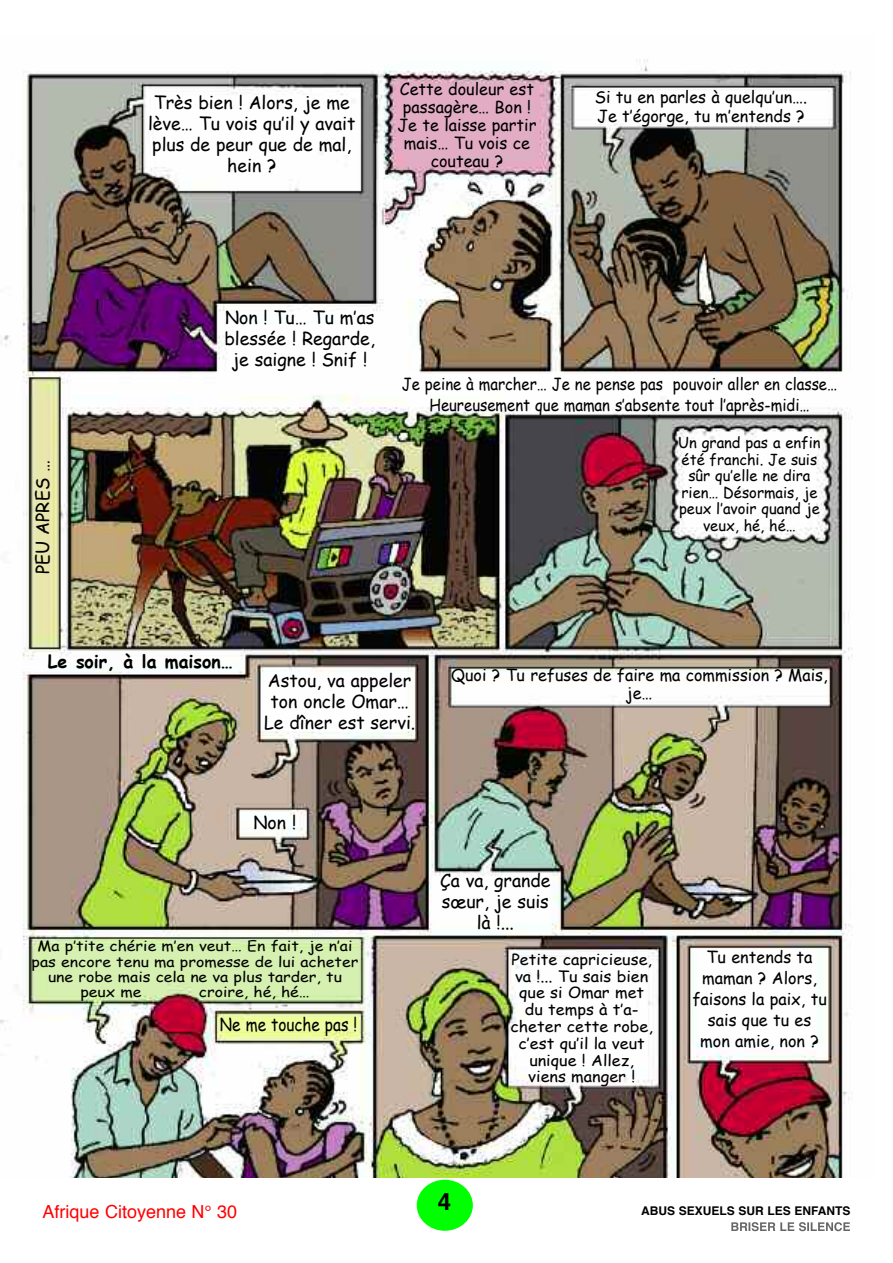
<style>
.page{position:relative;width:893px;height:1263px;background:#fff}
.page>*{position:absolute;margin:0;border:0;box-sizing:border-box;transform-origin:0 0}
.t1{font:700 24px "Helvetica";color:#000}
.t2{font:18px/21px "Comic Sans MS";color:#000;text-align:center}
.t3{font:18px "Helvetica";color:#f00}
.t4{font:700 18px "Comic Sans MS";color:#000}
.t5{font:18px "Comic Sans MS";color:#000;scale:.86 1}
.t6{font:16.5px/18px "Comic Sans MS";color:#000;text-align:center}
.t7{font:16.5px/21px "Comic Sans MS";color:#000;text-align:center;scale:.91 1}
.t8{font:15.45px/16.8px "Comic Sans MS";color:#000;text-align:center;scale:1.06 1}
.t9{font:15px/16.5px "Comic Sans MS";color:#000;text-align:center}
.t10{font:14.1px "Comic Sans MS";color:#000;scale:1.12 1}
.t11{font:700 12px "Helvetica";color:#000}
</style>
<div class="page">
<svg style="left:731px;top:1222px;width:78px;height:9px"></svg>
<div style="left:417px;top:1180px;width:56px;height:51px;background:#0f0;border-radius:50%"></div>
<img style="left:0;top:59px;width:852px;height:1119px">
<p class="t2" style="left:31px;top:574px;width:115px;rotate:-90deg">PEU APRES …</p>
<p class="t2" style="left:148px;top:91px;width:209px">Très bien ! Alors, je me lève… Tu vois qu’il y avait plus de peur que de mal, hein ?</p>
<p class="t6" style="left:397px;top:79px;width:141px">Cette douleur est passagère… Bon !<br>Je te laisse partir mais… Tu vois ce couteau ?</p>
<p class="t6" style="left:595px;top:86px;width:214px;line-height:19.5px;text-align:left">Si tu en parles à quelqu’un….<br>Je t’égorge, tu m’entends ?</p>
<p class="t2" style="left:224px;top:306px;width:152px">Non ! Tu… Tu m’as blessée ! Regarde, je saigne ! Snif !</p>
<p class="t7" style="left:402px;top:373px;width:480px">Je peine à marcher… Je ne pense pas pouvoir aller en classe…<br>Heureusement que maman s’absente tout l’après-midi…</p>
<p class="t9" style="left:678px;top:434px;width:144px">Un grand pas a enfin été franchi. Je suis sûr qu’elle ne dira rien… Désormais, je peux l’avoir quand je veux, hé, hé…</p>
<p class="t4" style="left:48px;top:648px;width:186px">Le soir, à la maison…</p>
<p class="t2" style="left:264px;top:669px;width:153px">Astou, va appeler ton oncle Omar…<br>Le dîner est servi.</p>
<p class="t6" style="left:451px;top:665px;width:378px">Quoi ? Tu refuses de faire ma commission ? Mais, je…</p>
<p class="t2" style="left:254px;top:811px;width:44px">Non !</p>
<p class="t10" style="left:38px;top:935px;width:283px">Ma p’tite chérie m’en veut… En fait, je n’ai</p>
<p class="t10" style="left:32px;top:951px;width:293px">pas encore tenu ma promesse de lui acheter</p>
<p class="t10" style="left:48px;top:966px;width:264px">une robe mais cela ne va plus tarder, tu</p>
<p class="t10" style="left:80px;top:982px;width:56px">peux me</p>
<p class="t10" style="left:199px;top:982px;width:100px">croire, hé, hé…</p>
<p class="t5" style="left:220px;top:1011px;width:161px">Ne me touche pas !</p>
<p class="t2" style="left:440px;top:869px;width:112px">Ça va, grande sœur, je suis là !...</p>
<p class="t8" style="left:510px;top:950px;width:136px">Petite capricieuse, va !... Tu sais bien que si Omar met du temps à t’a&shy;cheter cette robe, c’est qu’il la veut unique ! Allez, viens manger !</p>
<p class="t6" style="left:692px;top:946px;width:136px;line-height:21px">Tu entends ta maman ? Alors, faisons la paix, tu sais que tu es mon amie, non ?</p>
<p class="t3" style="left:43px;top:1203px;width:196px">Afrique Citoyenne N° 30</p>
<h1 class="t1" style="left:438px;top:1191px;width:15px">4</h1>
<p class="t11" style="left:641px;top:1206px;width:211px">ABUS SEXUELS SUR LES ENFANTS</p>
</div>
